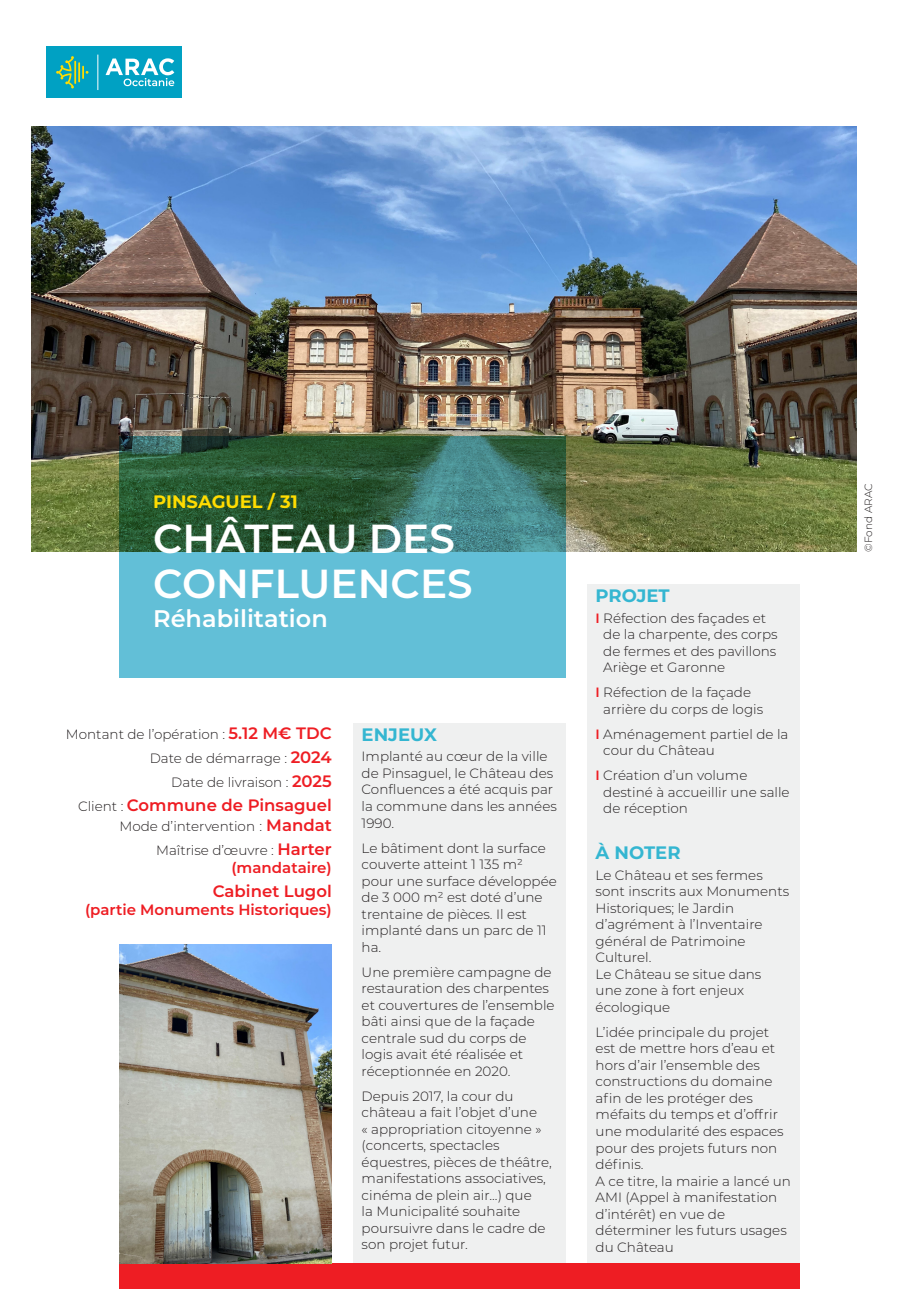
<style>
.page{position:relative;width:919px;height:1289px;background:#fff}
.page>*{position:absolute;margin:0;border:0;box-sizing:border-box;transform-origin:0 0}
.Ref-Nom{font:600 40.5px/45px "Montserrat";color:#fff}
.Ref-Nom-2{font:600 24px "Montserrat";color:#fff}
.Titre{font:700 18px "Montserrat";color:#34b6d1}
.Ref-Lieu{font:700 18px "Montserrat";color:#ffdc01}
.t1{font:600 16.5px "Montserrat";color:#ee1d23}
.t2{font:600 15px "Montserrat";color:#ee1d23}
.Texte{font:300 13.5px/16.5px "Montserrat";color:#231f20}
.Texte-2{font:300 10.5px "Montserrat";color:#231f20}
.s1{font-weight:600;font-size:16.5px;color:#ee1d23}
.s2{font-weight:300;font-size:13.5px;color:#231f20}
.s3{font-weight:600;color:#ee1d23}
</style>
<div class="page">
<img style="left:31px;top:126px;width:825px;height:425px">
<svg style="left:119px;top:436px;width:447px;height:242px;fill:#62bfd7"></svg>
<div style="left:353px;top:723px;width:213px;height:547px;background:#eff0f0"></div>
<div style="left:587px;top:584px;width:212px;height:679px;background:#eff0f0"></div>
<div style="left:119px;top:1263px;width:680px;height:25px;background:#ee1d23"></div>
<img style="left:119px;top:944px;width:213px;height:319px">
<div style="left:47px;top:47px;width:135px;height:51px;background:#00a1c3"></div>
<hr style="left:74px;top:61px;width:2px;height:23px;background:#ffdc01">
<hr style="left:78px;top:62px;width:2px;height:20px;background:#ffdc01">
<svg style="left:82px;top:66px;width:6px;height:13px"></svg>
<svg style="left:56px;top:56px;width:18px;height:32px"></svg>
<svg style="left:105px;top:58px;width:69px;height:28px"></svg>
<hr style="left:98px;top:55px;width:1px;height:35px;background:#fff">
<p class="Ref-Lieu" style="left:153px;top:489px;width:146px">PINSAGUEL / 31</p>
<p class="Ref-Nom" style="left:153px;top:514px;width:321px">CHÂTEAU DES<br>CONFLUENCES</p>
<p class="Ref-Nom-2" style="left:153px;top:601px;width:176px">Réhabilitation</p>
<p class="Texte" style="left:66px;top:725px;width:267px">Montant de l’opération : <span class="s1">5.12 M€ TDC</span></p>
<p class="Texte" style="left:150px;top:749px;width:184px">Date de démarrage : <span class="s1">2024</span></p>
<p class="Texte" style="left:171px;top:774px;width:162px">Date de livraison : <span class="s1">2025</span></p>
<p class="t1" style="left:78px;top:793px;width:255px"><span class="s2">Client :</span> Commune de Pinsaguel</p>
<p class="Texte" style="left:120px;top:817px;width:214px">Mode d’intervention : <span class="s1">Mandat</span></p>
<p class="Texte" style="left:156px;top:841px;width:177px">Maîtrise d’œuvre : <span class="s1">Harter</span></p>
<p class="t2" style="left:231px;top:857px;width:102px">(mandataire)</p>
<p class="t1" style="left:213px;top:879px;width:121px">Cabinet Lugol</p>
<p class="t2" style="left:85px;top:899px;width:248px">(partie Monuments Historiques)</p>
<p class="Titre" style="left:361px;top:721px;width:77px">ENJEUX</p>
<p class="Texte" style="left:361px;top:748px;width:197px">Implanté au cœur de la ville de Pinsaguel, le Château des<br>Confluences a été acquis par la commune dans les années<br>1990.</p>
<p class="Texte" style="left:361px;top:839px;width:197px">Le bâtiment dont la surface couverte atteint 1 135 m² pour une surface développée de 3 000 m² est doté d’une trentaine de pièces. Il est implanté dans un parc de 11 ha.</p>
<p class="Texte" style="left:361px;top:963px;width:194px">Une première campagne de restauration des charpentes et couvertures de l’ensemble bâti ainsi que de la façade centrale sud du corps de logis avait été réalisée et réceptionnée en 2020.</p>
<p class="Texte" style="left:361px;top:1087px;width:192px">Depuis 2017, la cour du château a fait l’objet d’une<br>« appropriation citoyenne » (concerts, spectacles équestres, pièces de théâtre, manifestations associatives, cinéma de plein air...) que<br>la Municipalité souhaite poursuivre dans le cadre de son projet futur.</p>
<p class="Titre" style="left:595px;top:582px;width:76px">PROJET</p>
<p class="Texte" style="left:603px;top:609px;width:176px;text-indent:-8px"><span class="s3">I</span> Réfection des façades et de la charpente, des corps de fermes et des pavillons<br>Ariège et Garonne</p>
<p class="Texte" style="left:603px;top:683px;width:161px;text-indent:-8px"><span class="s3">I</span> Réfection de la façade arrière du corps de logis</p>
<p class="Texte" style="left:603px;top:725px;width:187px;text-indent:-8px"><span class="s3">I</span> Aménagement partiel de la cour du Château</p>
<p class="Texte" style="left:603px;top:766px;width:188px;text-indent:-8px"><span class="s3">I</span> Création d’un volume destiné à accueillir une salle de réception</p>
<p class="Titre" style="left:595px;top:839px;width:86px">À NOTER</p>
<p class="Texte" style="left:595px;top:866px;width:195px">Le Château et ses fermes sont inscrits aux Monuments<br>Historiques; le Jardin d’agrément à l’Inventaire général de Patrimoine<br>Culturel.<br>Le Château se situe dans une zone à fort enjeux écologique</p>
<p class="Texte" style="left:595px;top:1023px;width:197px">L’idée principale du projet est de mettre hors d’eau et hors d’air l’ensemble des constructions du domaine afin de les protéger des méfaits du temps et d’offrir une modularité des espaces pour des projets futurs non définis.<br>A ce titre, la mairie a lancé un<br>AMI (Appel à manifestation d’intérêt) en vue de déterminer les futurs usages du Château</p>
<p class="Texte-2" style="left:861px;top:551px;width:70px;rotate:-90deg">©Fond ARAC</p>
</div>
